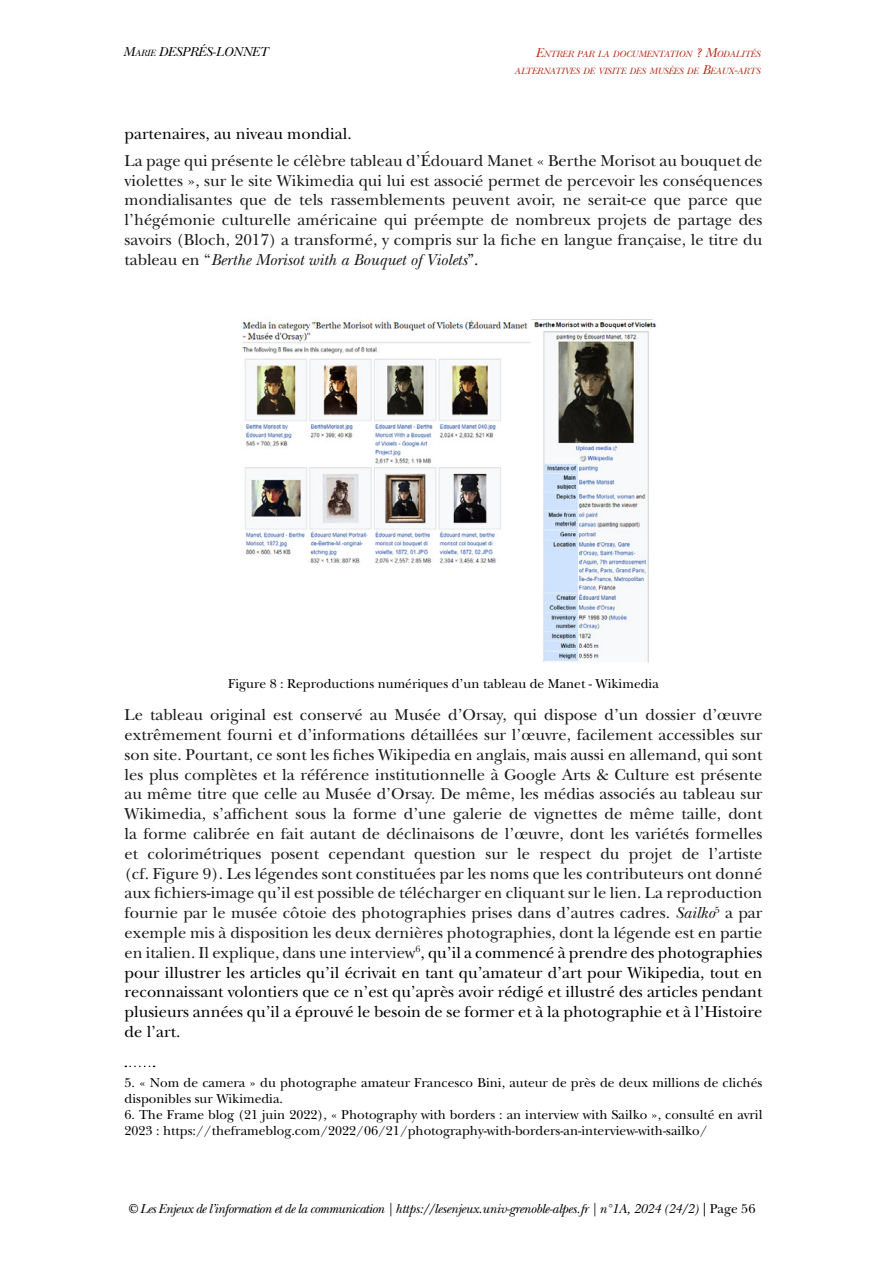
<style>
.page{position:relative;width:893px;height:1263px;background:#fff}
.page>*{position:absolute;margin:0;border:0;box-sizing:border-box;transform-origin:0 0}
.t1{font:16.5px/19.8px "New Baskerville Std";color:#1a1a1a;text-align:justify}
.t2{font:16.5px "New Baskerville Std";color:#000}
.t3{font:13.5px/16.2px "New Baskerville Std";color:#000}
.t4{font:italic 13.5px "New Baskerville Std";letter-spacing:-.04em;color:#000}
.t5{font:italic 13.5px "New Baskerville Std";color:#000}
.t6{font:italic 9.45px/16.2px "New Baskerville Std";color:#b62c18}
.s1{font-size:9.45px}
.s2{font-size:13.5px}
.s3{font-style:italic}
.s4{color:#000}
.s5{font-style:normal}
</style>
<div class="page">
<img style="left:242px;top:319px;width:415px;height:343px">
<svg style="left:125px;top:1065px;width:30px;height:2px"></svg>
<p class="t5" style="left:123px;top:44px;width:147px">M<span class="s1">ARIE</span> DESPRÉS-LONNET</p>
<p class="t6" style="left:515px;top:46px;width:242px;text-indent:21px"><span class="s2">E</span>NTRER PAR LA DO CUMENTATION <span class="s2">? M</span>ODALITÉS<br>ALTERNATIVES DE VISITE DES MUSÉES DE <span class="s2">B</span>EAUX<span class="s2">-</span>ARTS</p>
<p class="t2" style="left:125px;top:124px;width:229px">partenaires, au niveau mondial.</p>
<p class="t1" style="left:125px;top:151px;width:639px">La page qui présente le célèbre tableau d’Édouard Manet « Berthe Morisot au bouquet de violettes », sur le site Wikimedia qui lui est associé permet de percevoir les conséquences mondialisantes que de tels rassemblements peuvent avoir, ne serait-ce que parce que l’hégémonie culturelle américaine qui préempte de nombreux projets de partage des savoirs (Bloch, 2017) a transformé, y compris sur la fiche en langue française, le titre du tableau en “<span class="s3">Berthe Morisot with a Bouquet of Violets</span><span class="s4">”.</span></p>
<p class="t3" style="left:228px;top:675px;width:432px">Figure 8 : Reproductions numériques d’un tableau de Manet - Wikimedia</p>
<p class="t1" style="left:125px;top:705px;width:639px">Le tableau original est conservé au Musée d’Orsay, qui dispose d’un dossier d’œuvre extrêmement fourni et d’informations détaillées sur l’œuvre, facilement accessibles sur son site. Pourtant, ce sont les fiches Wikipedia en anglais, mais aussi en allemand, qui sont les plus complètes et la référence institutionnelle à Google Arts &amp; Culture est présente au même titre que celle au Musée d’Orsay. De même, les médias associés au tableau sur Wikimedia, s’affichent sous la forme d’une galerie de vignettes de même taille, dont la forme calibrée en fait autant de déclinaisons de l’œuvre, dont les variétés formelles et colorimétriques posent cependant question sur le respect du projet de l’artiste (cf. Figure 9). Les légendes sont constituées par les noms que les contributeurs ont donné aux fichiers-image qu’il est possible de télécharger en cliquant sur le lien. La reproduction fournie par le musée côtoie des photographies prises dans d’autres cadres. <span class="s3">Sailko</span><sup>5</sup> a par exemple mis à disposition les deux dernières photographies, dont la légende est en partie en italien. Il explique, dans une interview<sup>6</sup><span class="s4">, qu’il a commencé à prendre des photographies pour illustrer les articles qu’il écrivait en tant qu’amateur d’art pour Wikipedia, tout en reconnaissant volontiers que ce n’est qu’après avoir rédigé et illustré des articles pendant plusieurs années qu’il a éprouvé le besoin de se former et à la photographie et à l’Histoire de l’art.</span></p>
<p class="t3" style="left:125px;top:1074px;width:639px">5. « Nom de camera » du photographe amateur Francesco Bini, auteur de près de deux millions de clichés disponibles sur Wikimedia.</p>
<p class="t3" style="left:125px;top:1107px;width:639px">6. The Frame blog (21 juin 2022), « Photography with borders : an interview with Sailko », consulté en avril<br>2023 : https://theframeblog.com/2022/06/21/photography-with-borders-an-interview-with-sailko/</p>
<p class="t4" style="left:128px;top:1200px;width:629px">© Les Enjeux de l’information et de la communication | https://lesenjeux.univ-grenoble-alpes.fr | n°1A, 2024 (24/2) <span class="s5">| Page 56</span></p>
</div>
